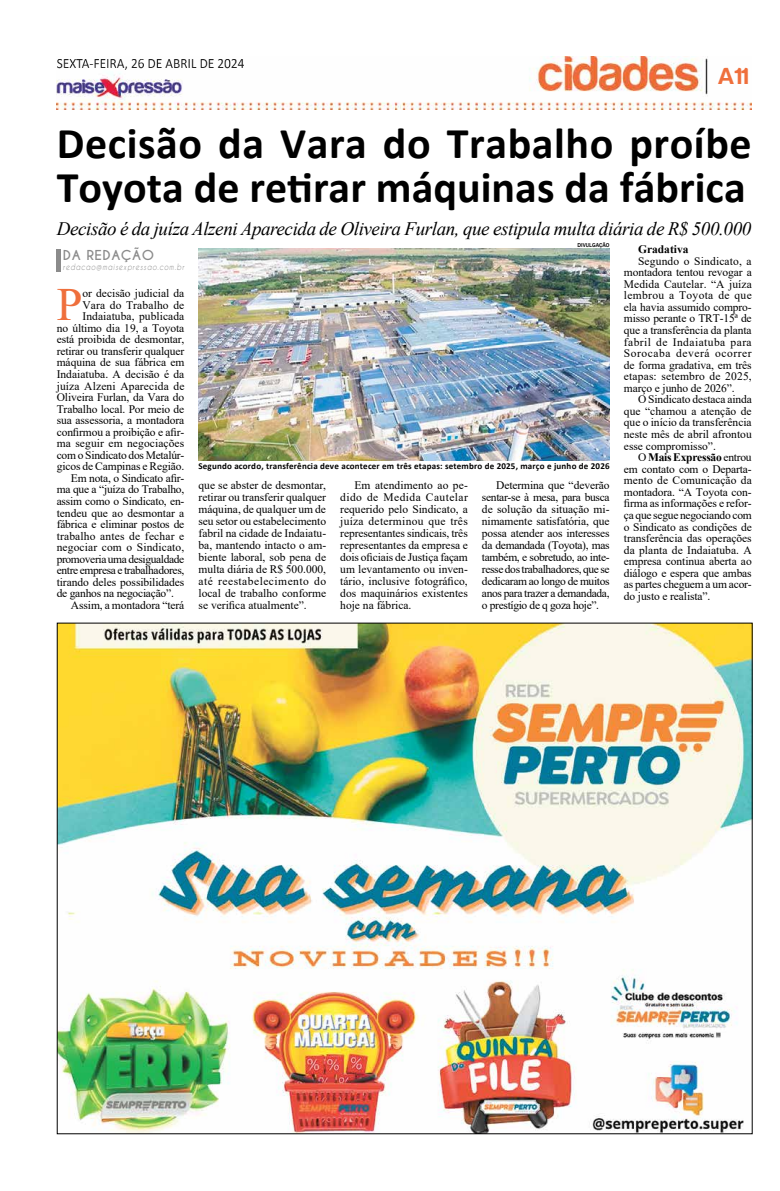
<style>
.page{position:relative;width:780px;height:1191px;background:#fff}
.page>*{position:absolute;margin:0;border:0;box-sizing:border-box;transform-origin:0 0}
.t1{font:46.2px "Times New Roman";color:#ef6f3c}
.t2{font:700 44px/44px "Calibri";color:#000}
.t3{font:24px "Harabara";color:#ef6f3c}
.t4{font:italic 19px "Times New Roman";letter-spacing:-.02em;color:#000}
.t5{font:700 12.9px "Caviar Dreams";letter-spacing:.04em;color:#8b8b8b;scale:1.04 1}
.t6{font:11.5px/12px "Times New Roman";letter-spacing:-.01em;color:#000;text-align:justify}
.t7{font:11.5px "Times New Roman";letter-spacing:.015em;color:#000}
.t8{font:11.5px "Times New Roman";letter-spacing:-.03em;color:#000}
.t9{font:11.5px "Times New Roman";letter-spacing:.01em;color:#000}
.t10{font:700 11.5px "Times New Roman";color:#000}
.t11{font:700 9px "Calibri";letter-spacing:.02em;color:#000}
.t12{font:italic 8.3px "Caviar Dreams";letter-spacing:.11em;color:#8b8b8b;scale:.83 1}
.t13{font:500 5.8px "Franklin Gothic";color:#000}
.s1{font-weight:700}
</style>
<div class="page">
<img style="left:57px;top:57px;width:694px;height:53px">
<img style="left:57px;top:59px;width:186px;height:10px">
<img style="left:59px;top:624px;width:691px;height:508px">
<div style="left:56px;top:249px;width:5px;height:23px;background:#8b8b8b"></div>
<img style="left:198px;top:249px;width:411px;height:211px">
<h3 class="t3" style="left:718px;top:63px;width:32px">A11</h3>
<h2 class="t2" style="left:57px;top:121px;width:696px">Decisão da Vara do Trabalho proíbe<br>Toyota de retirar máquinas da fábrica</h2>
<h3 class="t4" style="left:57px;top:215px;width:696px">Decisão é da juíza Alzeni Aparecida de Oliveira Furlan, que estipula multa diária de R$ 500.000</h3>
<p class="t5" style="left:63px;top:247px;width:89px">DA REDAÇÃO</p>
<p class="t12" style="left:63px;top:262px;width:147px">redacao@maisexpressao.com.br</p>
<h1 class="t1" style="left:57px;top:272px;width:27px">P</h1>
<p class="t6" style="left:82px;top:287px;width:103px">or decisão judicial da</p>
<p class="t7" style="left:82px;top:297px;width:103px">Vara do Trabalho de</p>
<p class="t6" style="left:82px;top:310px;width:103px">Indaiatuba, publicada</p>
<p class="t6" style="left:57px;top:321px;width:129px">no último dia 19, a Toyota</p>
<p class="t6" style="left:57px;top:333px;width:129px">está proibida de desmontar,</p>
<p class="t6" style="left:57px;top:345px;width:129px">retirar ou transferir qualquer</p>
<p class="t6" style="left:57px;top:356px;width:129px">máquina de sua fábrica em</p>
<p class="t6" style="left:57px;top:368px;width:129px">Indaiatuba. A decisão é da</p>
<p class="t7" style="left:57px;top:377px;width:129px">juíza Alzeni Aparecida de</p>
<p class="t6" style="left:57px;top:391px;width:129px">Oliveira Furlan, da Vara do</p>
<p class="t6" style="left:57px;top:402px;width:129px">Trabalho local. Por meio de</p>
<p class="t6" style="left:57px;top:414px;width:129px">sua assessoria, a montadora</p>
<p class="t6" style="left:57px;top:425px;width:129px">confirmou a proibição e afir-</p>
<p class="t9" style="left:57px;top:435px;width:129px">ma seguir em negociações</p>
<p class="t6" style="left:57px;top:448px;width:129px">com o Sindicato dos Metalúr-</p>
<p class="t6" style="left:57px;top:460px;width:129px">gicos de Campinas e Região.</p>
<p class="t6" style="left:71px;top:472px;width:115px">Em nota, o Sindicato afir-</p>
<p class="t6" style="left:57px;top:483px;width:129px">ma que a “juíza do Trabalho,</p>
<p class="t6" style="left:57px;top:495px;width:129px">assim como o Sindicato, en-</p>
<p class="t6" style="left:57px;top:506px;width:129px">tendeu que ao desmontar a</p>
<p class="t6" style="left:57px;top:518px;width:129px">fábrica e eliminar postos de</p>
<p class="t7" style="left:57px;top:528px;width:129px">trabalho antes de fechar e</p>
<p class="t9" style="left:57px;top:539px;width:129px">negociar com o Sindicato,</p>
<p class="t8" style="left:57px;top:551px;width:129px">promoveria uma desigualdade</p>
<p class="t8" style="left:57px;top:562px;width:129px">entre empresa e trabalhadores,</p>
<p class="t6" style="left:57px;top:575px;width:129px">tirando deles possibilidades</p>
<p class="t6" style="left:57px;top:587px;width:119px">de ganhos na negociação”.</p>
<p class="t6" style="left:71px;top:599px;width:115px">Assim, a montadora “terá</p>
<p class="t13" style="left:577px;top:241px;width:34px">DIVULGAÇÃO</p>
<p class="t11" style="left:198px;top:459px;width:413px">Segundo acordo, transferência deve acontecer em três etapas: setembro de 2025, março e junho de 2026</p>
<p class="t6" style="left:198px;top:479px;width:129px">que se abster de desmontar, retirar ou transferir qualquer máquina, de qualquer um de seu setor ou estabelecimento fabril na cidade de Indaiatu&shy;ba, mantendo intacto o am&shy;biente laboral, sob pena de multa diária de R$ 500.000, até reestabelecimento do local de trabalho conforme se verifica atualmente”.</p>
<p class="t6" style="left:340px;top:479px;width:129px;text-indent:14px">Em atendimento ao pe&shy;dido de Medida Cautelar requerido pelo Sindicato, a juíza determinou que três representantes sindicais, três representantes da empresa e dois oficiais de Justiça façam um levantamento ou inven&shy;tário, inclusive fotográfico, dos maquinários existentes hoje na fábrica.</p>
<p class="t6" style="left:482px;top:479px;width:129px;text-indent:14px">Determina que “deverão sentar-se à mesa, para busca de solução da situação mi&shy;nimamente satisfatória, que possa atender aos interesses da demandada (Toyota), mas também, e sobretudo, ao inte&shy;resse dos trabalhadores, que se dedicaram ao longo de muitos anos para trazer a demandada, o prestígio de q goza hoje”.</p>
<p class="t10" style="left:638px;top:241px;width:52px">Gradativa</p>
<p class="t6" style="left:624px;top:254px;width:129px;line-height:11.6px;text-indent:14px">Segundo o Sindicato, a montadora tentou revogar a Medida Cautelar. “A juíza lembrou a Toyota de que ela havia assumido compro&shy;misso perante o TRT-15ª de que a transferência da planta fabril de Indaiatuba para Sorocaba deverá ocorrer de forma gradativa, em três etapas: setembro de 2025, março e junho de 2026”.</p>
<p class="t6" style="left:624px;top:393px;width:129px;line-height:11.6px;text-indent:14px">O Sindicato destaca ainda que “chamou a atenção de que o início da transferência neste mês de abril afrontou esse compromisso”.</p>
<p class="t6" style="left:624px;top:451px;width:129px;line-height:11.6px;text-indent:14px">O <span class="s1">Mais Expressão</span> entrou em contato com o Departa&shy;mento de Comunicação da montadora. “A Toyota con&shy;firma as informações e refor&shy;ça que segue negociando com o Sindicato as condições de transferência das operações da planta de Indaiatuba. A empresa continua aberta ao diálogo e espera que ambas as partes cheguem a um acor&shy;do justo e realista”.</p>
</div>
